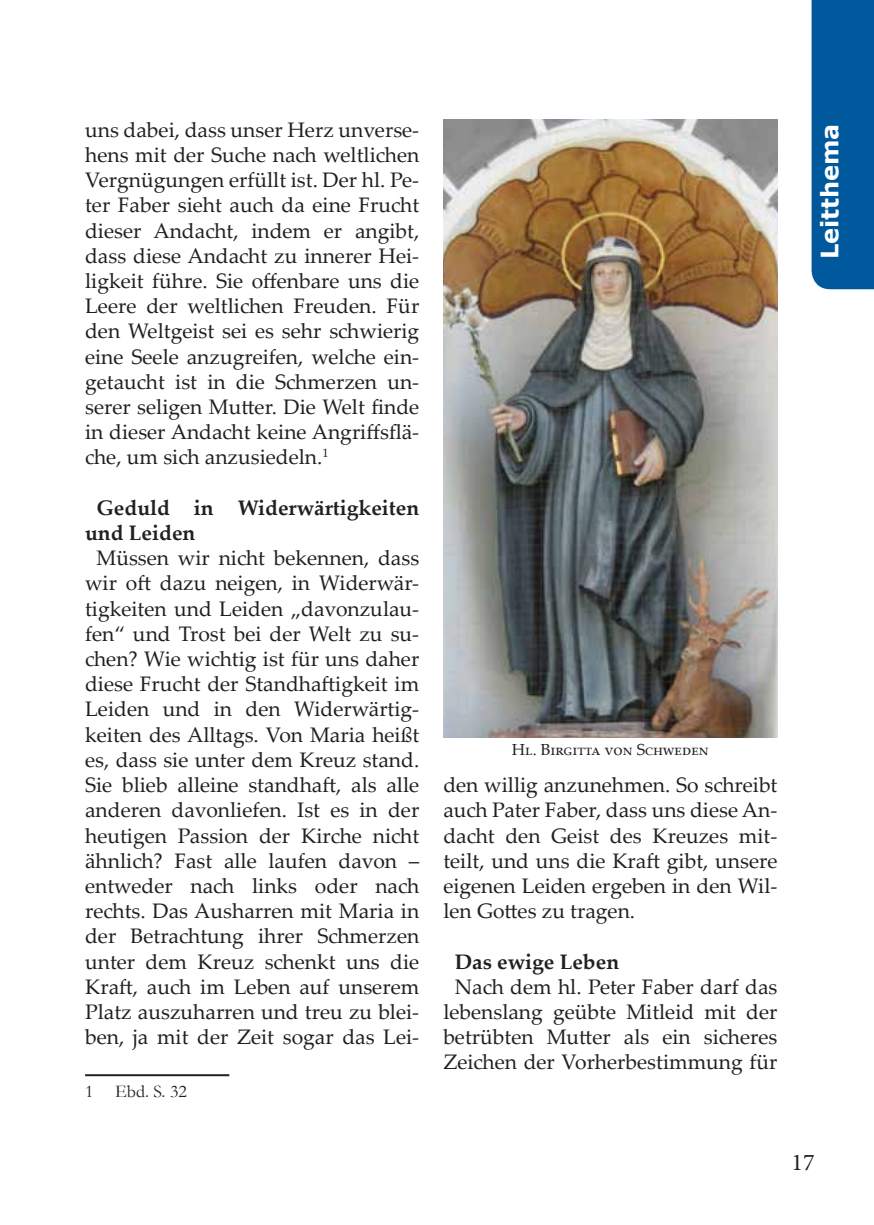
<style>
.page{position:relative;width:874px;height:1225px;background:#fff}
.page>*{position:absolute;margin:0;border:0;box-sizing:border-box;transform-origin:0 0}
.t1{font:700 24px "Verdana";color:#fff}
.t2{font:24px "Minion Pro";color:#231f20}
.t3{font:21px/25.2px "Palatino Linotype";color:#231f20;text-align:justify}
.t4{font:700 21px/25.2px "Palatino Linotype";color:#231f20}
.t5{font:18px "Garamond";color:#231f20}
.t6{font:16px "Palatino Linotype";color:#231f20}
</style>
<div class="page">
<div style="left:811px;top:0;width:62px;height:289px;background:#00599d"></div>
<hr style="left:85px;top:1074px;width:144px;height:2px;background:#231f20">
<img style="left:443px;top:120px;width:334px;height:617px">
<p class="t3" style="left:85px;top:116px;width:335px">uns dabei, dass unser Herz unverse&shy;hens mit der Suche nach weltlichen Vergnügungen erfüllt ist. Der hl. Pe&shy;ter Faber sieht auch da eine Frucht dieser Andacht, indem er angibt, dass diese Andacht zu innerer Hei&shy;ligkeit führe. Sie offenbare uns die Leere der weltlichen Freuden. Für den Weltgeist sei es sehr schwierig eine Seele anzugreifen, welche ein&shy;getaucht ist in die Schmerzen un&shy;serer seligen Mutter. Die Welt finde in dieser Andacht keine Angriffsflä&shy;che, um sich anzusiedeln.<sup>1</sup></p>
<p class="t4" style="left:85px;top:494px;width:335px;text-indent:11px">Geduld in Widerwärtigkeiten und Leiden</p>
<p class="t3" style="left:85px;top:544px;width:335px;text-align:center">Müssen wir nicht bekennen, dass wir oft dazu neigen, in Widerwär&shy;tigkeiten und Leiden „davonzulau&shy;fen“ und Trost bei der Welt zu su&shy;chen? Wie wichtig ist für uns daher diese Frucht der Standhaftigkeit im Leiden und in den Widerwärtig&shy;keiten des Alltags. Von Maria heißt es, dass sie unter dem Kreuz stand.<br>Sie blieb alleine standhaft, als alle anderen davonliefen. Ist es in der heutigen Passion der Kirche nicht ähnlich? Fast alle laufen davon – entweder nach links oder nach rechts. Das Ausharren mit Maria in der Betrachtung ihrer Schmerzen unter dem Kreuz schenkt uns die Kraft, auch im Leben auf unserem Platz auszuharren und treu zu blei&shy;ben, ja mit der Zeit sogar das Lei-</p>
<p class="t5" style="left:85px;top:1079px;width:103px">1 Ebd. S. 32</p>
<p class="t1" style="left:813px;top:259px;width:137px;rotate:-90deg">Leitthema</p>
<p class="t6" style="left:511px;top:738px;width:198px">Hl. Birgitta von Schweden</p>
<p class="t3" style="left:443px;top:771px;width:335px">den willig anzunehmen. So schreibt auch Pater Faber, dass uns diese An&shy;dacht den Geist des Kreuzes mit&shy;teilt, und uns die Kraft gibt, unsere eigenen Leiden ergeben in den Wil&shy;len Gottes zu tragen.</p>
<p class="t4" style="left:454px;top:948px;width:166px">Das ewige Leben</p>
<p class="t3" style="left:443px;top:973px;width:335px;text-align:center">Nach dem hl. Peter Faber darf das lebenslang geübte Mitleid mit der betrübten Mutter als ein sicheres Zeichen der Vorherbestimmung für</p>
<p class="t2" style="left:791px;top:1145px;width:25px">17</p>
</div>
